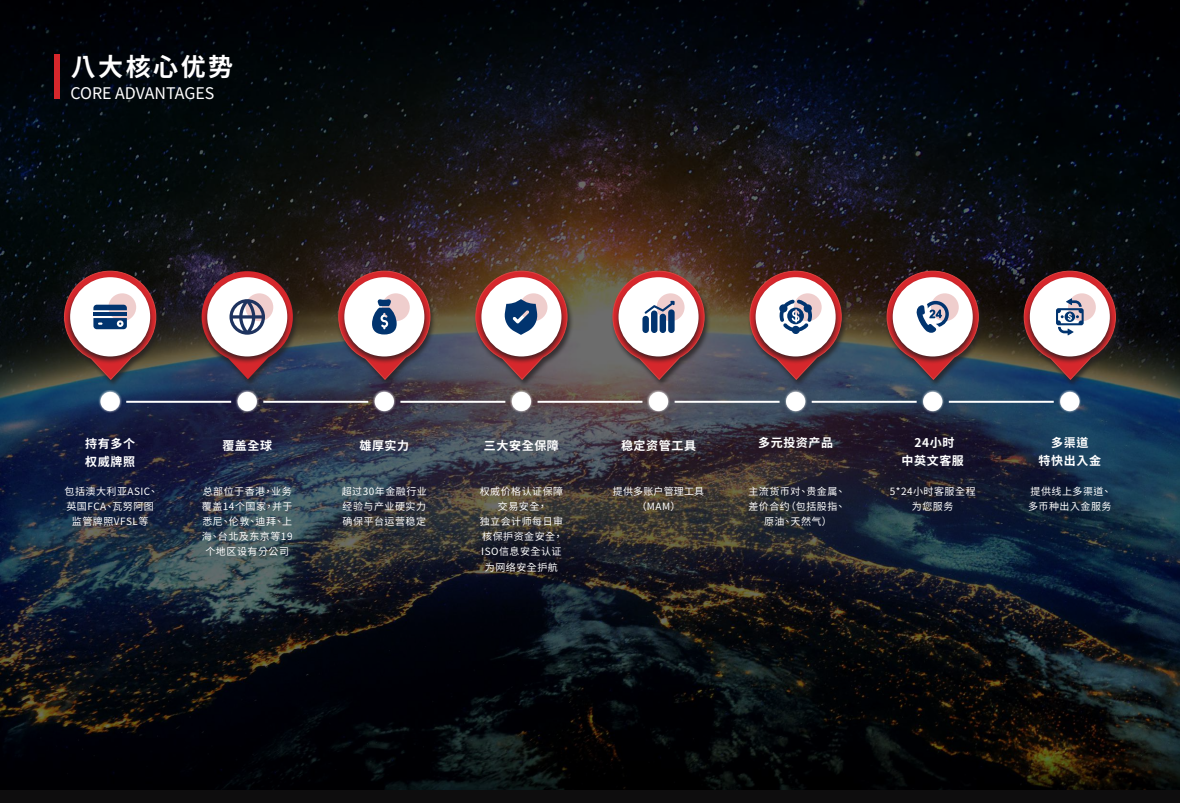
<style>
.page{position:relative;width:1180px;height:803px;background:#fff}
.page>*{position:absolute;margin:0;border:0;box-sizing:border-box;transform-origin:0 0}
.t1{font:700 25px "Noto Sans CJ Ktc";letter-spacing:.1em;color:#fff}
.t2{font:16px "Noto Sans CJ Ktc";color:#fff}
.t3{font:700 12px/18px "Noto Sans CJ Ktc";letter-spacing:.05em;color:#fff;text-align:center}
.t4{font:10px/15px "Noto Sans CJ Ktc";letter-spacing:.05em;color:#fff;text-align:center}
.t5{font:10px/15px "Noto Sans CJ Ktc";letter-spacing:.015em;color:#fff;text-align:center}
</style>
<div class="page">
<img style="left:0;top:0;width:1179px;height:802px">
<div style="left:54px;top:54px;width:6px;height:45px;background:#d6272c"></div>
<hr style="left:126px;top:400px;width:105px;height:2px;background:#fff">
<hr style="left:263px;top:400px;width:105px;height:2px;background:#fff">
<hr style="left:400px;top:400px;width:105px;height:2px;background:#fff">
<hr style="left:537px;top:400px;width:105px;height:2px;background:#fff">
<hr style="left:674px;top:400px;width:105px;height:2px;background:#fff">
<hr style="left:811px;top:400px;width:105px;height:2px;background:#fff">
<hr style="left:948px;top:400px;width:105px;height:2px;background:#fff">
<div style="left:98px;top:389px;width:24px;height:24px;background:#fff;opacity:.75"></div>
<div style="left:100px;top:391px;width:20px;height:20px;background:#fff;border-radius:50%"></div>
<div style="left:372px;top:389px;width:24px;height:24px;background:#fff;opacity:.75"></div>
<div style="left:374px;top:391px;width:20px;height:20px;background:#fff;border-radius:50%"></div>
<div style="left:783px;top:389px;width:24px;height:24px;background:#fff;opacity:.75"></div>
<div style="left:785px;top:391px;width:20px;height:20px;background:#fff;border-radius:50%"></div>
<div style="left:235px;top:389px;width:24px;height:24px;background:#fff;opacity:.75"></div>
<div style="left:237px;top:391px;width:20px;height:20px;background:#fff;border-radius:50%"></div>
<div style="left:646px;top:389px;width:24px;height:24px;background:#fff;opacity:.75"></div>
<div style="left:648px;top:391px;width:20px;height:20px;background:#fff;border-radius:50%"></div>
<div style="left:509px;top:389px;width:24px;height:24px;background:#fff;opacity:.75"></div>
<div style="left:511px;top:391px;width:20px;height:20px;background:#fff;border-radius:50%"></div>
<div style="left:920px;top:389px;width:24px;height:24px;background:#fff;opacity:.75"></div>
<div style="left:922px;top:391px;width:20px;height:20px;background:#fff;border-radius:50%"></div>
<div style="left:1057px;top:389px;width:24px;height:24px;background:#fff;opacity:.75"></div>
<div style="left:1059px;top:391px;width:20px;height:20px;background:#fff;border-radius:50%"></div>
<div style="left:62px;top:271px;width:100px;height:116px;background:#231f20;opacity:.75"></div>
<div style="left:1021px;top:271px;width:100px;height:116px;background:#231f20;opacity:.75"></div>
<div style="left:747px;top:271px;width:100px;height:116px;background:#231f20;opacity:.75"></div>
<div style="left:473px;top:271px;width:100px;height:116px;background:#231f20;opacity:.75"></div>
<div style="left:884px;top:271px;width:100px;height:116px;background:#231f20;opacity:.75"></div>
<div style="left:610px;top:271px;width:100px;height:116px;background:#231f20;opacity:.75"></div>
<div style="left:336px;top:271px;width:100px;height:116px;background:#231f20;opacity:.75"></div>
<div style="left:199px;top:271px;width:100px;height:116px;background:#231f20;opacity:.75"></div>
<svg style="left:64px;top:271px;width:92px;height:108px"></svg>
<svg style="left:201px;top:271px;width:92px;height:108px"></svg>
<svg style="left:338px;top:271px;width:92px;height:108px"></svg>
<svg style="left:475px;top:271px;width:92px;height:108px"></svg>
<svg style="left:612px;top:271px;width:92px;height:108px"></svg>
<div style="left:642px;top:316px;width:6px;height:17px;background:#01346f;border-radius:3px"></div>
<div style="left:651px;top:310px;width:6px;height:23px;background:#01346f;border-radius:3px"></div>
<div style="left:659px;top:313px;width:7px;height:20px;background:#01346f;border-radius:3px"></div>
<div style="left:668px;top:309px;width:6px;height:24px;background:#01346f;border-radius:3px"></div>
<svg style="left:749px;top:271px;width:92px;height:108px"></svg>
<svg style="left:886px;top:271px;width:92px;height:108px"></svg>
<svg style="left:1023px;top:271px;width:92px;height:108px"></svg>
<h1 class="t1" style="left:71px;top:53px;width:164px">八大核心优势</h1>
<h2 class="t2" style="left:70px;top:84px;width:145px">CORE ADVANTAGES</h2>
<p class="t3" style="left:85px;top:435px;width:51px;text-align:left">持有多个权威牌照</p>
<p class="t4" style="left:64px;top:484px;width:95px">包括澳大利亚ASIC、英国FCA、瓦努阿图监管牌照VFSL等</p>
<p class="t3" style="left:222px;top:437px;width:51px">覆盖全球</p>
<p class="t4" style="left:202px;top:484px;width:92px">总部位于香港，业务覆盖14个国家，并于悉尼、伦敦、迪拜、上海、台北及东京等19个地区设有分公司</p>
<p class="t3" style="left:359px;top:437px;width:51px">雄厚实力</p>
<p class="t4" style="left:342px;top:484px;width:87px;text-align:justify">超过30年金融行业经验与产业硬实力确保平台运营稳定</p>
<p class="t3" style="left:484px;top:437px;width:76px">三大安全保障</p>
<p class="t4" style="left:479px;top:484px;width:85px">权威价格认证保障交易安全，<br>独立会计师每日审核保护资金安全，<br>ISO信息安全认证为网络安全护航</p>
<p class="t3" style="left:621px;top:437px;width:76px">稳定资管工具</p>
<p class="t5" style="left:613px;top:484px;width:93px">提供多账户管理工具（MAM）</p>
<p class="t3" style="left:758px;top:433px;width:76px">多元投资产品</p>
<p class="t4" style="left:748px;top:484px;width:98px">主流货币对、贵金属、差价合约（包括股指、原油、天然气）</p>
<p class="t3" style="left:901px;top:433px;width:64px">24小时<br>中英文客服</p>
<p class="t4" style="left:889px;top:484px;width:87px">5*24小时客服全程为您服务</p>
<p class="t3" style="left:1038px;top:433px;width:64px">多渠道<br>特快出入金</p>
<p class="t4" style="left:1027px;top:484px;width:85px;text-align:left">提供线上多渠道、多币种出入金服务</p>
</div>
